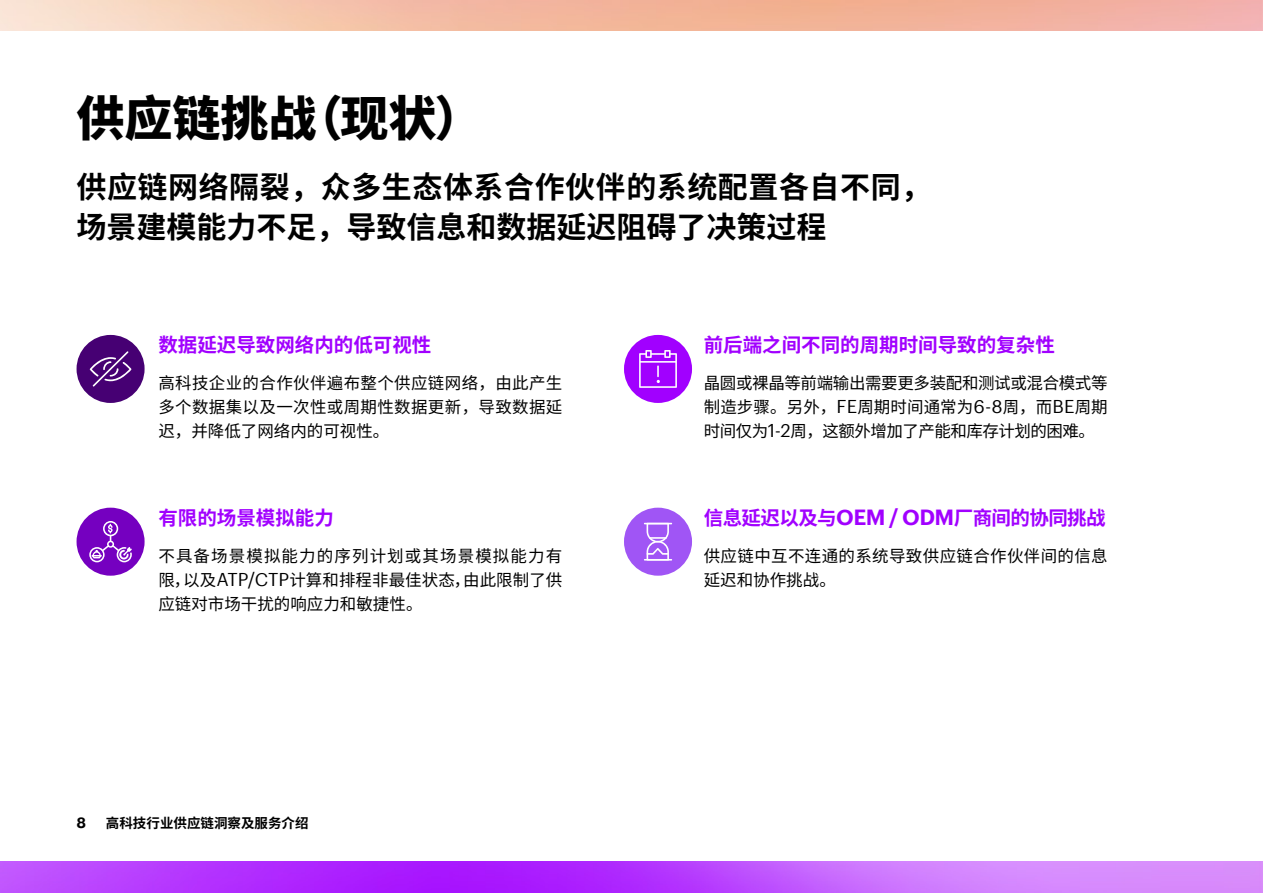
<style>
.page{position:relative;width:1263px;height:893px;background:#fff}
.page>*{position:absolute;margin:0;border:0;box-sizing:border-box;transform-origin:0 0}
.t1{font:800 48px "Source Han Sans SC";color:#000}
.t2{font:700 30px/40.5px "Source Han Sans SC";letter-spacing:.02em;color:#000}
.t3{font:700 19.5px "Source Han Sans SC";color:#a100ff}
.t4{font:700 19.5px "Source Han Sans SC";letter-spacing:-.03em;color:#a100ff}
.t5{font:16.5px/24px "Source Han Sans SC";letter-spacing:.005em;color:#000;text-align:justify}
.t6{font:600 14.85px "Graphik";color:#000}
.t7{font:700 13.5px "Source Han Sans SC";color:#000}
.s1{font-family:"Graphik";font-size:18.15px}
.s2{font-family:"Graphik";font-weight:600;font-size:21.45px}
</style>
<div class="page">
<img style="left:0;top:0;width:1263px;height:893px">
<div style="left:0;top:32px;width:1263px;height:829px;background:#fff"></div>
<div style="left:77px;top:335px;width:68px;height:68px;background:#460073;border-radius:50%"></div>
<svg style="left:90px;top:351px;width:41px;height:35px"></svg>
<div style="left:77px;top:508px;width:68px;height:68px;background:#7500c0;border-radius:50%"></div>
<div style="left:624px;top:335px;width:68px;height:68px;background:#a100ff;border-radius:50%"></div>
<svg style="left:639px;top:350px;width:38px;height:38px"></svg>
<div style="left:624px;top:508px;width:68px;height:68px;background:#a055f5;border-radius:50%"></div>
<svg style="left:644px;top:523px;width:28px;height:38px"></svg>
<svg style="left:89px;top:521px;width:43px;height:41px"></svg>
<h1 class="t1" style="left:77px;top:91px;width:407px">供应链挑战（现状）</h1>
<h2 class="t2" style="left:77px;top:167px;width:856px">供应链网络隔裂，众多生态体系合作伙伴的系统配置各自不同，场景建模能力不足，导致信息和数据延迟阻碍了决策过程</h2>
<p class="t3" style="left:158px;top:334px;width:275px">数据延迟导致网络内的低可视性</p>
<p class="t5" style="left:158px;top:371px;width:405px">高科技企业的合作伙伴遍布整个供应链网络，由此产生多个数据集以及一次性或周期性数据更新，导致数据延迟，并降低了网络内的可视性。</p>
<p class="t3" style="left:158px;top:507px;width:177px">有限的场景模拟能力</p>
<p class="t5" style="left:158px;top:544px;width:406px">不具备场景模拟能力的序列计划或其场景模拟能力有限，以及<span class="s1">ATP/CTP</span>计算和排程非最佳状态，由此限制了供应链对市场干扰的响应力和敏捷性。</p>
<p class="t6" style="left:77px;top:812px;width:11px">8</p>
<p class="t7" style="left:106px;top:816px;width:204px">高科技行业供应链洞察及服务介绍</p>
<p class="t3" style="left:704px;top:334px;width:352px">前后端之间不同的周期时间导致的复杂性</p>
<p class="t5" style="left:704px;top:371px;width:405px">晶圆或裸晶等前端输出需要更多装配和测试或混合模式等制造步骤。另外，<span class="s1">FE</span>周期时间通常为<span class="s1">6-8</span>周，而<span class="s1">BE</span>周期时间仅为<span class="s1">1-2</span>周，这额外增加了产能和库存计划的困难。</p>
<p class="t4" style="left:704px;top:507px;width:403px">信息延迟以及与<span class="s2">OEM / ODM</span>厂商间的协同挑战</p>
<p class="t5" style="left:704px;top:544px;width:405px">供应链中互不连通的系统导致供应链合作伙伴间的信息延迟和协作挑战。</p>
</div>
